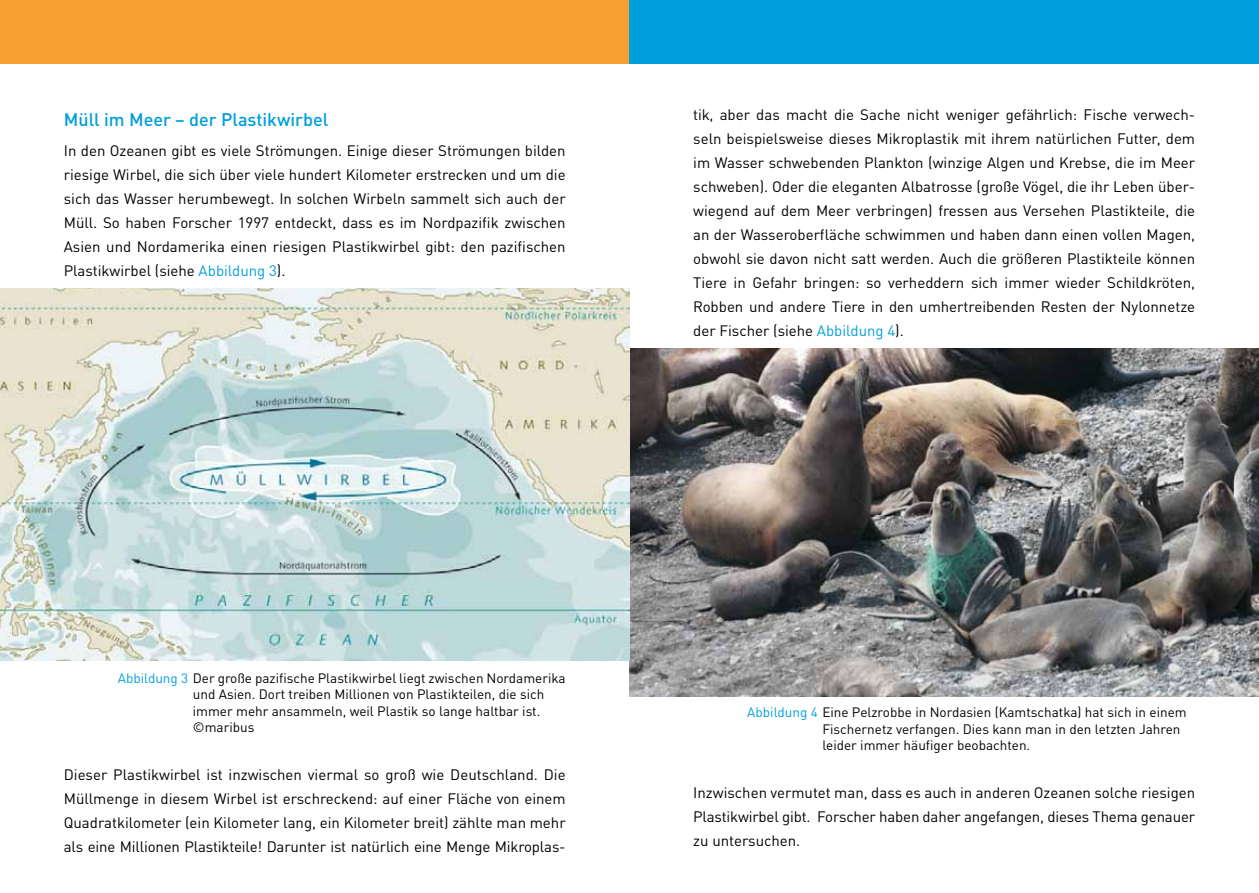
<style>
.page{position:relative;width:1259px;height:893px;background:#fff}
.page>*{position:absolute;margin:0;border:0;box-sizing:border-box;transform-origin:0 0}
.t1{font:500 18px "DINOT";color:#009fdb}
.t2{font:15px/24px "DINOT";color:#000;text-align:justify}
.t3{font:13.5px/16.5px "DINOT";color:#000}
.s1{color:#009fdb}
</style>
<div class="page">
<div style="left:0;top:0;width:629px;height:64px;background:#f6a032"></div>
<img style="left:629px;top:348px;width:630px;height:348px">
<div style="left:629px;top:0;width:630px;height:64px;background:#009fdb"></div>
<img style="left:0;top:288px;width:629px;height:372px">
<p class="t1" style="left:64px;top:108px;width:266px">Müll im Meer – der Plastikwirbel</p>
<p class="t2" style="left:64px;top:138px;width:503px">In den Ozeanen gibt es viele Strömungen. Einige dieser Strömungen bilden riesige Wirbel, die sich über viele hundert Kilometer erstrecken und um die sich das Wasser herumbewegt. In solchen Wirbeln sammelt sich auch der Müll. So haben Forscher 1997 entdeckt, dass es im Nordpazifik zwischen Asien und Nordamerika einen riesigen Plastikwirbel gibt: den pazifischen Plastikwirbel (siehe <span class="s1">Abbildung 3</span>).</p>
<p class="t2" style="left:693px;top:102px;width:503px">tik, aber das macht die Sache nicht weniger gefährlich: Fische verwech&shy;seln beispielsweise dieses Mikroplastik mit ihrem natürlichen Futter, dem im Wasser schwebenden Plankton (winzige Algen und Krebse, die im Meer schweben). Oder die eleganten Albatrosse (große Vögel, die ihr Leben über&shy;wiegend auf dem Meer verbringen) fressen aus Versehen Plastikteile, die an der Wasseroberfläche schwimmen und haben dann einen vollen Magen, obwohl sie davon nicht satt werden. Auch die größeren Plastikteile können Tiere in Gefahr bringen: so verheddern sich immer wieder Schildkröten, Robben und andere Tiere in den umhertreibenden Resten der Nylonnetze der Fischer (siehe <span class="s1">Abbildung 4</span>).</p>
<p class="t3" style="left:193px;top:669px;width:374px;text-indent:-75px"><span class="s1">Abbildung 3</span> Der große pazifische Plastikwirbel liegt zwischen Nordamerika und Asien. Dort treiben Millionen von Plastikteilen, die sich immer mehr ansammeln, weil Plastik so lange haltbar ist. ©maribus</p>
<p class="t2" style="left:64px;top:762px;width:503px">Dieser Plastikwirbel ist inzwischen viermal so groß wie Deutschland. Die Müllmenge in diesem Wirbel ist erschreckend: auf einer Fläche von einem Quadratkilometer (ein Kilometer lang, ein Kilometer breit) zählte man mehr als eine Millionen Plastikteile! Darunter ist natürlich eine Menge Mikroplas-</p>
<p class="t3" style="left:822px;top:704px;width:366px;text-indent:-75px"><span class="s1">Abbildung 4</span> Eine Pelzrobbe in Nordasien (Kamtschatka) hat sich in einem<br>Fischernetz verfangen. Dies kann man in den letzten Jahren leider immer häufiger beobachten.</p>
<p class="t2" style="left:693px;top:780px;width:503px">Inzwischen vermutet man, dass es auch in anderen Ozeanen solche riesigen Plastikwirbel gibt. Forscher haben daher angefangen, dieses Thema genauer zu untersuchen.</p>
</div>
